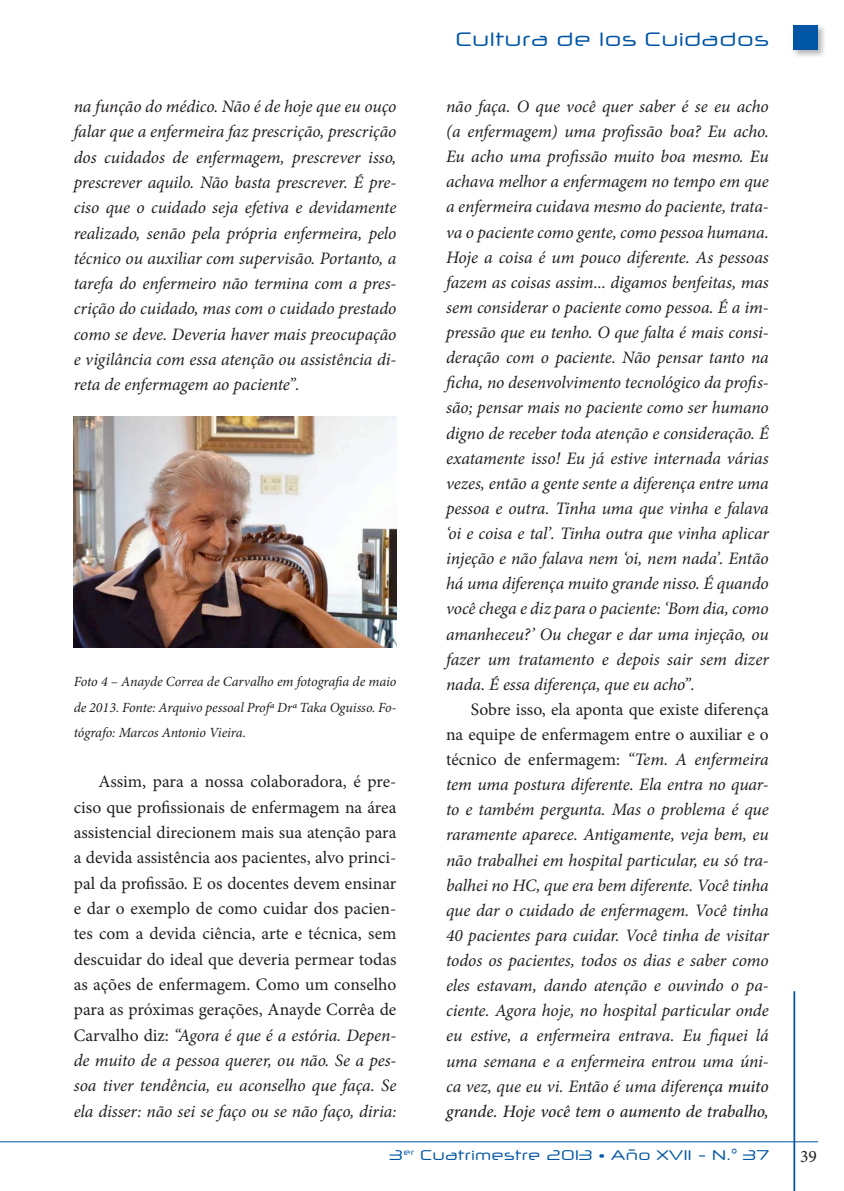
<style>
.page{position:relative;width:844px;height:1191px;background:#fff}
.page>*{position:absolute;margin:0;border:0;box-sizing:border-box;transform-origin:0 0}
.t1{font:19.25px "Neuropol X Free";color:#0155a5}
.t2{font:italic 17.5px/25px "Minion Pro";letter-spacing:-.005em;color:#231f20;text-align:justify}
.t3{font:17.5px/25.4px "Minion Pro";color:#231f20;text-align:justify}
.t4{font:italic 14px/25.4px "Minion Pro";letter-spacing:-.01em;color:#231f20;text-align:justify}
.t5{font:14px "Neuropol X Free";color:#0155a5}
.s1{font-style:italic}
.s2{font-style:normal}
.s3{font-weight:500}
</style>
<div class="page">
<hr style="left:793px;top:991px;width:2px;height:200px;background:#0155a5">
<hr style="left:0;top:1141px;width:818px;height:1px;background:#0155a5">
<img style="left:793px;top:25px;width:32px;height:32px">
<div style="left:793px;top:25px;width:25px;height:25px;background:#0155a5"></div>
<img style="left:73px;top:417px;width:323px;height:231px">
<p class="t2" style="left:74px;top:94px;width:324px">na função do médico. Não é de hoje que eu ouço falar que a enfermeira faz prescrição, prescrição dos cuidados de enfermagem, prescrever isso, prescrever aquilo. Não basta prescrever. É pre&shy;ciso que o cuidado seja efetiva e devidamente realizado, senão pela própria enfermeira, pelo técnico ou auxiliar com supervisão. Portanto, a tarefa do enfermeiro não termina com a pres&shy;crição do cuidado, mas com o cuidado prestado como se deve. Deveria haver mais preocupação e vigilância com essa atenção ou assistência di&shy;reta de enfermagem ao paciente”.</p>
<p class="t4" style="left:74px;top:669px;width:324px">Foto 4 – Anayde Correa de Carvalho em fotografia de maio de 2013. Fonte: Arquivo pessoal Profª Drª Taka Oguisso. Fo&shy;tógrafo: Marcos Antonio Vieira.</p>
<p class="t3" style="left:74px;top:769px;width:324px;text-indent:25px">Assim, para a nossa colaboradora, é pre&shy;ciso que profissionais de enfermagem na área assistencial direcionem mais sua atenção para a devida assistência aos pacientes, alvo princi&shy;pal da profissão. E os docentes devem ensinar e dar o exemplo de como cuidar dos pacien&shy;tes com a devida ciência, arte e técnica, sem descuidar do ideal que deveria permear todas as ações de enfermagem. Como um conselho para as próximas gerações, Anayde Corrêa de Carvalho diz: <span class="s1">“Agora é que é a estória. Depen&shy;de muito de a pessoa querer, ou não. Se a pes&shy;soa tiver tendência, eu aconselho que faça. Se ela disser: não sei se faço ou se não faço, diria:</span></p>
<p class="t1" style="left:455px;top:27px;width:315px">Cultura de los Cuidados</p>
<p class="t2" style="left:446px;top:94px;width:324px">não faça. O que você quer saber é se eu acho (a enfermagem) uma profissão boa? Eu acho.<br>Eu acho uma profissão muito boa mesmo. Eu achava melhor a enfermagem no tempo em que a enfermeira cuidava mesmo do paciente, trata&shy;va o paciente como gente, como pessoa humana.<br>Hoje a coisa é um pouco diferente. As pessoas fazem as coisas assim... digamos benfeitas, mas sem considerar o paciente como pessoa. É a im&shy;pressão que eu tenho. O que falta é mais consi&shy;deração com o paciente. Não pensar tanto na ficha, no desenvolvimento tecnológico da profis&shy;são; pensar mais no paciente como ser humano digno de receber toda atenção e consideração. É exatamente isso! Eu já estive internada várias vezes, então a gente sente a diferença entre uma pessoa e outra. Tinha uma que vinha e falava ‘oi e coisa e tal’. Tinha outra que vinha aplicar injeção e não falava nem ‘oi, nem nada’. Então há uma diferença muito grande nisso. É quando você chega e diz para o paciente: ‘Bom dia, como amanheceu?’ Ou chegar e dar uma injeção, ou fazer um tratamento e depois sair sem dizer nada. É essa diferença, que eu acho”.</p>
<p class="t2" style="left:446px;top:696px;width:324px;text-indent:25px"><span class="s2">Sobre isso, ela aponta que existe diferença na equipe de enfermagem entre o auxiliar e o técnico de enfermagem:</span> “Tem. A enfermeira tem uma postura diferente. Ela entra no quar&shy;to e também pergunta. Mas o problema é que raramente aparece. Antigamente, veja bem, eu não trabalhei em hospital particular, eu só tra&shy;balhei no HC, que era bem diferente. Você tinha que dar o cuidado de enfermagem. Você tinha 40 pacientes para cuidar. Você tinha de visitar todos os pacientes, todos os dias e saber como eles estavam, dando atenção e ouvindo o pa&shy;ciente. Agora hoje, no hospital particular onde eu estive, a enfermeira entrava. Eu fiquei lá uma semana e a enfermeira entrou uma úni&shy;ca vez, que eu vi. Então é uma difere<span class="s3">nça muito grande. Hoje você tem o aumento de trabalho,</span></p>
<p class="t5" style="left:390px;top:1146px;width:381px">3<sup>er</sup> Cuatrimestre 2013 • Año XVII - N.° 37</p>
<p class="t3" style="left:800px;top:1143px;width:18px">39</p>
</div>
